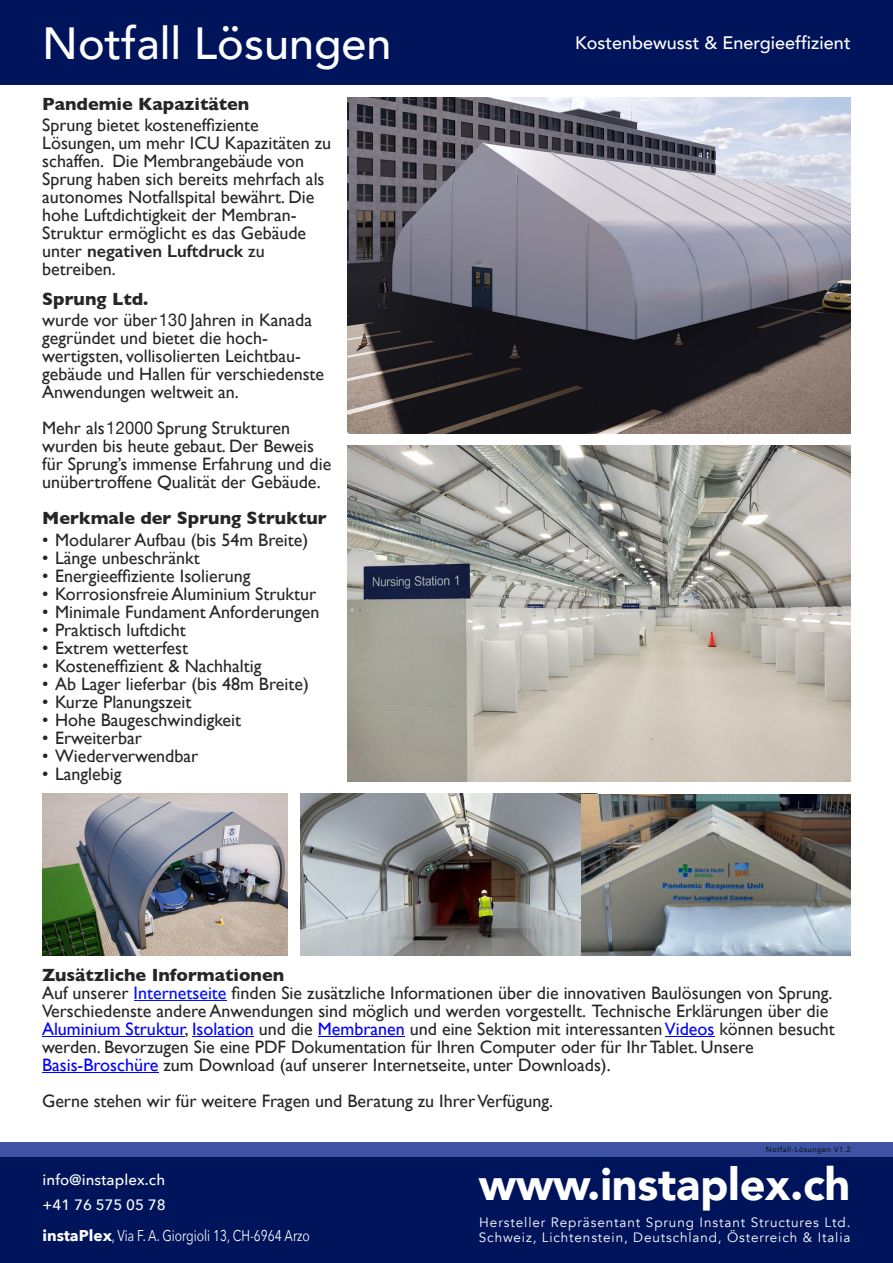
<style>
.page{position:relative;width:893px;height:1263px;background:#fff}
.page>*{position:absolute;margin:0;border:0;box-sizing:border-box;transform-origin:0 0}
.t1{font:900 45px "Avenir";letter-spacing:-.005em;color:#fff}
.t2{font:500 45px "Avenir";color:#fff}
.t3{font:18px/18px "Gill Sans";color:#262626}
.t4{font:700 18px "Gill Sans";color:#262626}
.t5{font:500 18px "Avenir";color:#fff}
.t6{font:15.6px "Avenir Next";color:#fff;scale:.77 1}
.t7{font:500 15px "Avenir Next";letter-spacing:.01em;color:#fff}
.t8{font:13.5px "Avenir";letter-spacing:.065em;color:#fff}
.t9{font:7.5px "Avenir";letter-spacing:.065em;color:#000}
.s1{font-weight:600}
.s2{font-weight:700}
.s3{font-family:"Helvetica Neue";font-size:17.85px}
.s4{color:#000ffd}
.s5{color:#00f}
</style>
<div class="page">
<img style="left:300px;top:794px;width:281px;height:161px">
<img style="left:581px;top:794px;width:270px;height:162px">
<hr style="left:134px;top:1000px;width:93px;height:1px;background:#000ffd">
<hr style="left:42px;top:1036px;width:143px;height:1px;background:#00f">
<hr style="left:192px;top:1036px;width:62px;height:1px;background:#00f">
<hr style="left:318px;top:1036px;width:87px;height:1px;background:#00f">
<hr style="left:665px;top:1036px;width:49px;height:1px;background:#00f">
<hr style="left:42px;top:1072px;width:116px;height:1px;background:#00f">
<div style="left:0;top:1142px;width:893px;height:119px;background:#3e53a1"></div>
<div style="left:0;top:1157px;width:893px;height:106px;background:#00145b"></div>
<div style="left:0;top:0;width:893px;height:85px;background:#00145b"></div>
<img style="left:347px;top:446px;width:504px;height:335px">
<img style="left:347px;top:98px;width:504px;height:335px">
<img style="left:42px;top:794px;width:245px;height:161px">
<h1 class="t2" style="left:42px;top:14px;width:351px">Notfall Lösungen</h1>
<p class="t5" style="left:575px;top:31px;width:277px">Kostenbewusst &amp; Energieeffizient</p>
<p class="t4" style="left:42px;top:97px;width:209px">Pandemie Kapazitäten</p>
<p class="t3" style="left:42px;top:118px;width:290px">Sprung bietet kosteneffiziente<br>Lösungen, um mehr ICU Kapazitäten zu schaffen. Die Membrangebäude von<br>Sprung haben sich bereits mehrfach als autonomes Notfallspital bewährt. Die hohe Luftdichtigkeit der Membran-<br>Struktur ermöglicht es das Gebäude unter <span class="s1">negativen Luftdruck</span> zu betreiben.</p>
<p class="t3" style="left:42px;top:290px;width:271px;line-height:21px"><span class="s2">Sprung Ltd.<br></span>wurde vor über<span class="s3">130</span> Jahren in Kanada</p>
<p class="t3" style="left:42px;top:331px;width:283px">gegründet und bietet die hoch&shy;wertigsten, vollisolierten Leichtbau&shy;gebäude und Hallen für verschiedenste Anwendungen weltweit an.</p>
<p class="t3" style="left:42px;top:421px;width:291px">Mehr als<span class="s3">12000</span> Sprung Strukturen wurden bis heute gebaut. Der Beweis für Sprung’s immense Erfahrung und die unübertroffene Qualität der Gebäude.</p>
<p class="t4" style="left:42px;top:511px;width:286px">Merkmale der Sprung Struktur</p>
<p class="t3" style="left:42px;top:533px;width:267px">• Modularer Aufbau (bis 54m Breite)</p>
<p class="t3" style="left:42px;top:551px;width:159px">• Länge unbeschränkt</p>
<p class="t3" style="left:42px;top:569px;width:210px">• Energieeffiziente Isolierung</p>
<p class="t3" style="left:42px;top:587px;width:276px">• Korrosionsfreie Aluminium Struktur</p>
<p class="t3" style="left:42px;top:605px;width:279px">• Minimale Fundament Anforderungen</p>
<p class="t3" style="left:42px;top:623px;width:145px">• Praktisch luftdicht</p>
<p class="t3" style="left:42px;top:641px;width:147px">• Extrem wetterfest</p>
<p class="t3" style="left:42px;top:659px;width:221px">• Kosteneffizient &amp; Nachhaltig</p>
<p class="t3" style="left:42px;top:677px;width:268px">• Ab Lager lieferbar (bis 48m Breite)</p>
<p class="t3" style="left:42px;top:695px;width:151px">• Kurze Planungszeit</p>
<p class="t3" style="left:42px;top:713px;width:200px">• Hohe Baugeschwindigkeit</p>
<p class="t3" style="left:42px;top:731px;width:101px">• Erweiterbar</p>
<p class="t3" style="left:42px;top:749px;width:158px">• Wiederverwendbar</p>
<p class="t3" style="left:42px;top:767px;width:81px">• Langlebig</p>
<p class="t3" style="left:42px;top:967px;width:794px"><span class="s2">Zusätzliche Informationen<br></span>Auf unserer <span class="s4">Internetseite</span> finden Sie zusätzliche Informationen über die innovativen Baulösungen von Sprung.<br>Verschiedenste andere Anwendungen sind möglich und werden vorgestellt. Technische Erklärungen über die <span class="s5">Aluminium Struktur</span>, <span class="s5">Isolation</span> und die <span class="s5">Membranen</span> und eine Sektion mit interessanten<span class="s5">Videos</span> können besucht werden. Bevorzugen Sie eine PDF Dokumentation für Ihren Computer oder für Ihr Tablet. Unsere <span class="s5">Basis-Broschüre</span> zum Download (auf unserer Internetseite, unter Downloads).</p>
<p class="t3" style="left:42px;top:1093px;width:513px">Gerne stehen wir für weitere Fragen und Beratung zu Ihrer Verfügung.</p>
<p class="t9" style="left:766px;top:1144px;width:86px">Notfall-Lösungen V1.2</p>
<h1 class="t1" style="left:479px;top:1155px;width:373px">www.instaplex.ch</h1>
<p class="t8" style="left:479px;top:1213px;width:373px">Hersteller Repräsentant Sprung Instant Structures Ltd.</p>
<p class="t7" style="left:43px;top:1170px;width:124px">info@instaplex.ch</p>
<p class="t7" style="left:43px;top:1195px;width:125px">+41 76 575 05 78</p>
<p class="t6" style="left:43px;top:1225px;width:349px"><span class="s2">instaPlex</span>, Via F. A. Giorgioli 13, CH-6964 Arzo</p>
<p class="t8" style="left:479px;top:1228px;width:373px">Schweiz, Lichtenstein, Deutschland, Österreich &amp; Italia</p>
</div>
